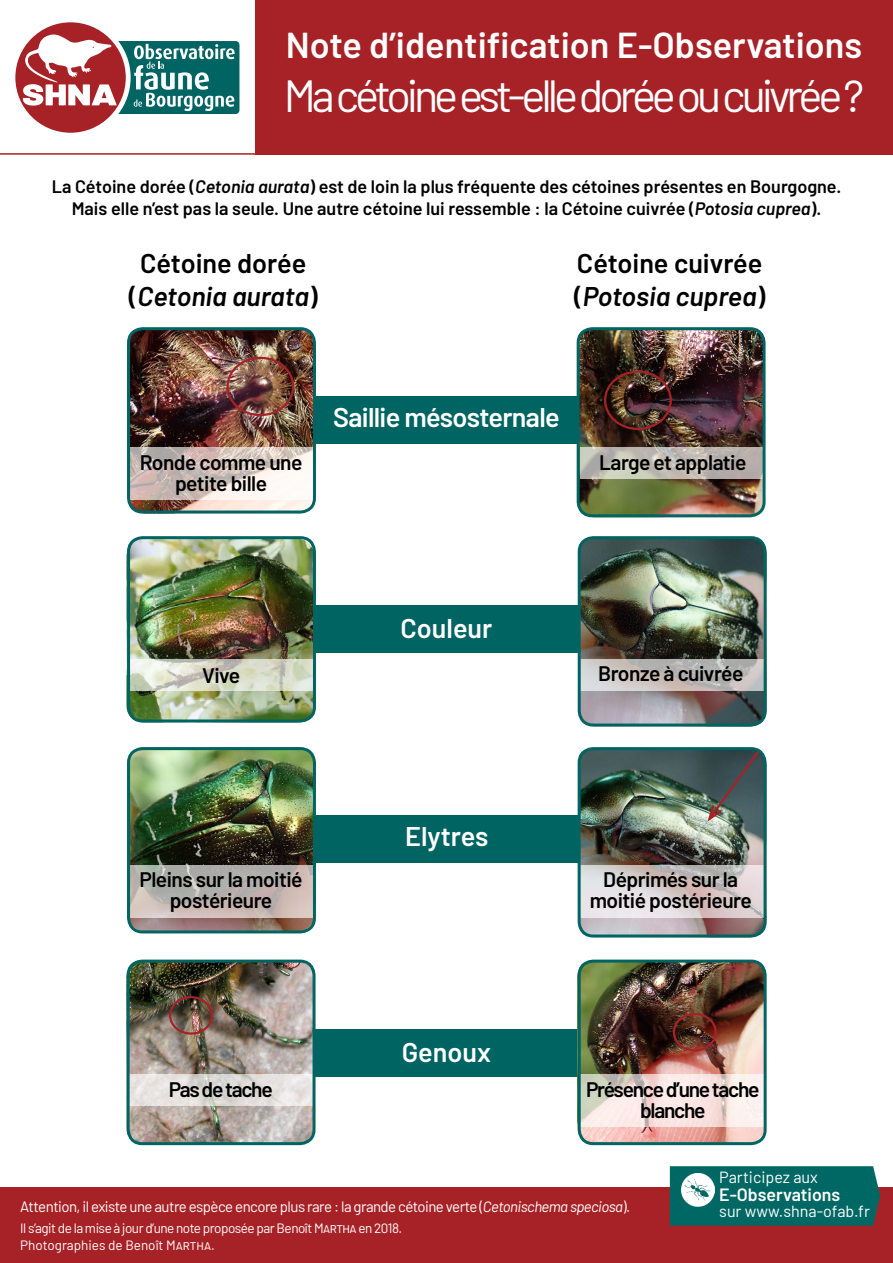
<style>
.page{position:relative;width:893px;height:1263px;background:#fff}
.page>*{position:absolute;margin:0;border:0;box-sizing:border-box;transform-origin:0 0}
.t1{font:45px "Barlow";letter-spacing:-.09em;color:#fff}
.t2{font:600 36px "Barlow";color:#fff}
.t3{font:italic 600 27px "Barlow";color:#000}
.t4{font:600 27px "Barlow";color:#000}
.t5{font:600 27px "Barlow";letter-spacing:-.02em;color:#fff}
.t6{font:600 27px "Barlow";color:#fff}
.t7{font:600 21px/21px "Barlow";letter-spacing:-.025em;color:#000;text-align:center}
.t8{font:600 21px/21px "Barlow";letter-spacing:-.06em;color:#000;text-align:center}
.t9{font:600 18px "Barlow";color:#000}
.t10{font:600 17.7px "Barlow";color:#fff}
.t11{font:16.2px "Barlow";color:#fff}
.t12{font:15px "Barlow";letter-spacing:-.035em;color:#fff}
.t13{font:13.5px "Barlow";letter-spacing:-.035em;color:#fff}
.t14{font:13.5px "Barlow";color:#fff}
.s1{font-style:italic}
.s2{font-style:normal}
</style>
<div class="page">
<div style="left:0;top:1188px;width:893px;height:75px;background:#a72227"></div>
<div style="left:237px;top:1029px;width:390px;height:48px;background:#006462"></div>
<div style="left:242px;top:605px;width:378px;height:47px;background:#006462"></div>
<div style="left:255px;top:396px;width:378px;height:48px;background:#006462"></div>
<div style="left:255px;top:0;width:638px;height:154px;background:#a72227"></div>
<div style="left:15px;top:22px;width:111px;height:111px;background:#a72227;border-radius:50%"></div>
<svg style="left:23px;top:34px;width:216px;height:80px"></svg>
<img style="left:128px;top:331px;width:187px;height:182px">
<img style="left:577px;top:331px;width:185px;height:186px">
<img style="left:126px;top:540px;width:188px;height:182px">
<img style="left:126px;top:963px;width:186px;height:181px">
<img style="left:579px;top:540px;width:187px;height:186px">
<img style="left:577px;top:963px;width:186px;height:181px">
<svg style="left:131px;top:448px;width:181px;height:52px"></svg>
<hr style="left:0;top:153px;width:893px;height:2px;background:#a72227">
<svg style="left:581px;top:448px;width:181px;height:31px;background:#bdb9b1"></svg>
<svg style="left:131px;top:659px;width:181px;height:31px;background:#d6d9c9"></svg>
<svg style="left:582px;top:659px;width:181px;height:31px;background:#c1bdbb"></svg>
<svg style="left:582px;top:1074px;width:181px;height:52px;background:#f0e1dc"></svg>
<svg style="left:131px;top:1074px;width:181px;height:31px;background:#e2dedc"></svg>
<div style="left:127px;top:327px;width:189px;height:186px;border:3px solid #006462;border-radius:14px"></div>
<div style="left:577px;top:327px;width:189px;height:190px;border:3px solid #006462;border-radius:14px"></div>
<div style="left:578px;top:536px;width:189px;height:190px;border:3px solid #006462;border-radius:14px"></div>
<div style="left:127px;top:536px;width:189px;height:186px;border:3px solid #006462;border-radius:14px"></div>
<div style="left:127px;top:959px;width:189px;height:186px;border:3px solid #006462;border-radius:14px"></div>
<div style="left:578px;top:959px;width:189px;height:186px;border:3px solid #006462;border-radius:14px"></div>
<div style="left:670px;top:1166px;width:210px;height:60px;background:#006864"></div>
<img style="left:681px;top:1173px;width:34px;height:33px">
<div style="left:242px;top:815px;width:378px;height:48px;background:#006462"></div>
<img style="left:128px;top:751px;width:187px;height:180px">
<img style="left:579px;top:750px;width:187px;height:187px">
<svg style="left:131px;top:866px;width:181px;height:52px;background:#beb5b1"></svg>
<svg style="left:582px;top:866px;width:181px;height:52px;background:#d8cfd0"></svg>
<div style="left:127px;top:747px;width:189px;height:186px;border:3px solid #006462;border-radius:14px"></div>
<div style="left:673px;top:1013px;width:44px;height:38px;border:2px solid #a72227;border-radius:50%"></div>
<div style="left:169px;top:996px;width:44px;height:39px;border:2px solid #a72227;border-radius:50%"></div>
<svg style="left:706px;top:751px;width:56px;height:73px;background:#4b5959"></svg>
<div style="left:226px;top:357px;width:68px;height:59px;border:2px solid #a72227;border-radius:50%"></div>
<div style="left:604px;top:371px;width:68px;height:59px;border:2px solid #a72227;border-radius:50%"></div>
<div style="left:578px;top:747px;width:189px;height:190px;border:3px solid #006462;border-radius:14px"></div>
<p class="t2" style="left:286px;top:19px;width:578px">Note d’identification E-Observations</p>
<p class="t1" style="left:284px;top:64px;width:582px">Ma cétoine est-elle dorée ou cuivrée ?</p>
<p class="t9" style="left:52px;top:174px;width:791px">La Cétoine dorée (<span class="s1">Cetonia aurata</span>) est de loin la plus fréquente des cétoines présentes en Bourgogne.</p>
<p class="t9" style="left:72px;top:195px;width:751px">Mais elle n’est pas la seule. Une autre cétoine lui ressemble : la Cétoine cuivrée (<span class="s1">Potosia cuprea</span>).</p>
<p class="t4" style="left:140px;top:244px;width:168px">Cétoine dorée</p>
<p class="t3" style="left:129px;top:276px;width:190px"><span class="s2">(</span>Cetonia aurata<span class="s2">)</span></p>
<p class="t4" style="left:577px;top:244px;width:187px">Cétoine cuivrée</p>
<p class="t3" style="left:574px;top:276px;width:192px"><span class="s2">(</span>Potosia cuprea<span class="s2">)</span></p>
<p class="t5" style="left:333px;top:398px;width:228px">Saillie mésosternale</p>
<p class="t7" style="left:140px;top:450px;width:164px">Ronde comme une petite bille</p>
<p class="t7" style="left:599px;top:450px;width:149px">Large et applatie</p>
<p class="t6" style="left:401px;top:608px;width:93px">Couleur</p>
<p class="t7" style="left:202px;top:663px;width:39px">Vive</p>
<p class="t7" style="left:598px;top:661px;width:147px">Bronze à cuivrée</p>
<p class="t6" style="left:405px;top:817px;width:85px">Elytres</p>
<p class="t7" style="left:139px;top:867px;width:165px">Pleins sur la moitié postérieure</p>
<p class="t7" style="left:590px;top:867px;width:163px">Déprimés sur la moitié postérieure</p>
<p class="t8" style="left:169px;top:1077px;width:105px">Pas de tache</p>
<p class="t5" style="left:402px;top:1032px;width:91px">Genoux</p>
<p class="t8" style="left:586px;top:1077px;width:175px">Présence d’une tache blanche</p>
<p class="t12" style="left:20px;top:1196px;width:611px">Attention, il existe une autre espèce encore plus rare : la grande cétoine verte (<span class="s1">Cetonischema speciosa</span>).</p>
<p class="t13" style="left:20px;top:1219px;width:384px">Il s’agit de la mise à jour d’une note proposée par Benoît Martha en 2018.</p>
<p class="t14" style="left:20px;top:1235px;width:196px">Photographies de Benoît Martha.</p>
<p class="t11" style="left:719px;top:1165px;width:100px">Participez aux</p>
<p class="t10" style="left:719px;top:1181px;width:123px">E-Observations</p>
<p class="t11" style="left:719px;top:1199px;width:152px">sur www.shna-ofab.fr</p>
</div>
